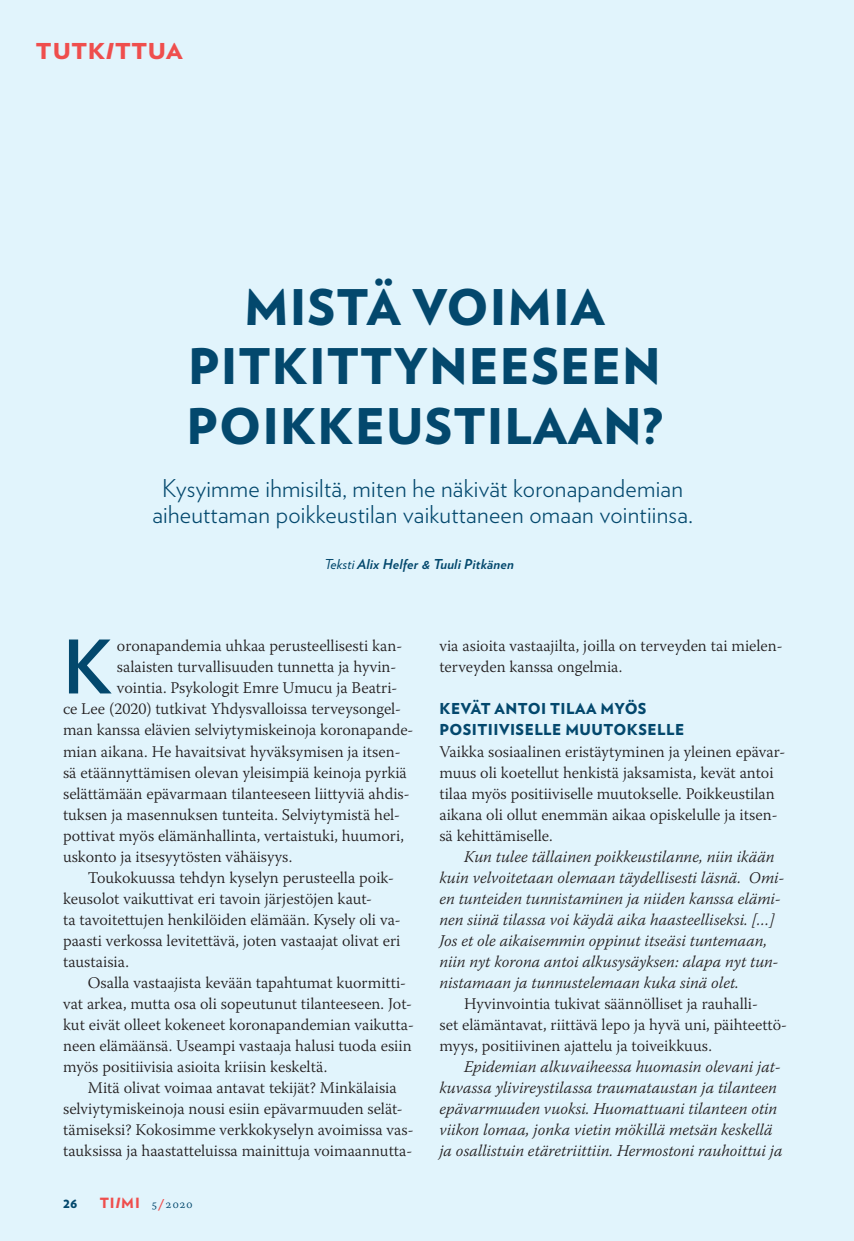
<style>
.page{position:relative;width:854px;height:1241px;background:#fff}
.page>*{position:absolute;margin:0;border:0;box-sizing:border-box;transform-origin:0 0}
.Leipis_sisennetty{font:700 73.5px "Verlag";color:#03486d}
.Kolumni_t_sin__ots{font:900 49px/59.5px "Verlag";letter-spacing:.02em;color:#03486d;text-align:center}
.Ingressi{font:300 24.5px/26.2px "Verlag";letter-spacing:.01em;color:#03486d;text-align:center}
.Kolumni__kirjoittaja{font:900 21.88px "Verlag";letter-spacing:.02em;color:#ef4e4d;scale:1.09 1}
.Leipis_sisennetty-2{font:300 16.28px/21px "Warnock Pro";color:#231f20}
.Leipis_sisennetty-3{font:italic 300 16.28px/21px "Warnock Pro";color:#231f20}
.väliotsikko_leipik{font:900 15.05px/21px "Verlag";letter-spacing:.03em;color:#03486d}
.t1{font:900 14px "Verlag";color:#03486d}
.Asiantuntijakirjoi{font:italic 700 13.65px "Verlag";letter-spacing:.015em;color:#03486d}
.t2{font:300 12.25px "Warnock Pro";color:#03486d}
.s1{font-style:italic}
.s2{font-weight:400}
.s3{font-family:"Verlag";font-weight:900;font-size:14px;color:#ef4e4d}
.s4{font-family:"Verlag";font-weight:900;font-style:italic;font-size:14px;color:#ef4e4d}
.s5{font-family:"Verlag";font-weight:700;font-style:italic;color:#ef4e4d}
</style>
<div class="page">
<div style="left:0;top:0;width:853px;height:1240px;background:#e1f4fc"></div>
<p class="Kolumni__kirjoittaja" style="left:36px;top:33px;width:136px">T UTK<span class="s1">I</span>TTUA</p>
<p class="Kolumni_t_sin__ots" style="left:186px;top:274px;width:477px">MISTÄ VOIMIA<br>PITKITTYNEESEEN<br>POIKKEUSTILAAN?</p>
<p class="Ingressi" style="left:152px;top:473px;width:542px">Kysyimme ihmisiltä, miten he näkivät koronapandemian aiheuttaman poikkeustilan vaikuttaneen omaan vointiinsa.</p>
<p class="Asiantuntijakirjoi" style="left:324px;top:553px;width:191px"><span class="s2">Teksti</span> Alix Helfer &amp; Tuuli Pitkänen</p>
<p class="Leipis_sisennetty" style="left:63px;top:609px;width:51px">K</p>
<p class="Leipis_sisennetty-2" style="left:117px;top:635px;width:287px">oronapandemia uhkaa perusteellisesti kan-</p>
<p class="Leipis_sisennetty-2" style="left:117px;top:656px;width:281px">salaisten turvallisuuden tunnetta ja hyvin-</p>
<p class="Leipis_sisennetty-2" style="left:117px;top:677px;width:282px">vointia. Psykologit Emre Umucu ja Beatri-</p>
<p class="Leipis_sisennetty-2" style="left:63px;top:698px;width:339px">ce Lee (2020) tutkivat Yhdysvalloissa terveysongel-</p>
<p class="Leipis_sisennetty-2" style="left:63px;top:719px;width:352px">man kanssa elävien selviytymiskeinoja koronapande-</p>
<p class="Leipis_sisennetty-2" style="left:63px;top:740px;width:339px">mian aikana. He havaitsivat hyväksymisen ja itsen-</p>
<p class="Leipis_sisennetty-2" style="left:63px;top:761px;width:345px">sä etäännyttämisen olevan yleisimpiä keinoja pyrkiä</p>
<p class="Leipis_sisennetty-2" style="left:63px;top:782px;width:348px">selättämään epävarmaan tilanteeseen liittyviä ahdis-</p>
<p class="Leipis_sisennetty-2" style="left:63px;top:803px;width:338px">tuksen ja masennuksen tunteita. Selviytymistä hel-</p>
<p class="Leipis_sisennetty-2" style="left:63px;top:824px;width:342px">pottivat myös elämänhallinta, vertaistuki, huumori,</p>
<p class="Leipis_sisennetty-2" style="left:63px;top:845px;width:231px">uskonto ja itsesyytösten vähäisyys.</p>
<p class="Leipis_sisennetty-2" style="left:63px;top:866px;width:339px;text-indent:25px">Toukokuussa tehdyn kyselyn perusteella poik&shy;keusolot vaikuttivat eri tavoin järjestöjen kaut-<br>ta tavoitettujen henkilöiden elämään. Kysely oli va&shy;paasti verkossa levitettävä, joten vastaajat olivat eri taustaisia.</p>
<p class="Leipis_sisennetty-2" style="left:63px;top:971px;width:352px;text-indent:25px">Osalla vastaajista kevään tapahtumat kuormitti&shy;vat arkea, mutta osa oli sopeutunut tilanteeseen. Jot&shy;kut eivät olleet kokeneet koronapandemian vaikutta&shy;neen elämäänsä. Useampi vastaaja halusi tuoda esiin myös positiivisia asioita kriisin keskeltä.</p>
<p class="Leipis_sisennetty-2" style="left:63px;top:1076px;width:352px;text-indent:25px">Mitä olivat voimaa antavat tekijät? Minkälaisia selviytymiskeinoja nousi esiin epävarmuuden selät&shy;tämiseksi? Kokosimme verkkokyselyn avoimissa vas&shy;tauksissa ja haastatteluissa mainittuja voimaannutta-</p>
<p class="t1" style="left:63px;top:1190px;width:16px">26</p>
<p class="t2" style="left:100px;top:1195px;width:94px"><span class="s3">TI</span><span class="s4">I</span><span class="s3">MI</span> 5<span class="s5">/</span>2020</p>
<p class="Leipis_sisennetty-2" style="left:439px;top:635px;width:344px">via asioita vastaajilta, joilla on terveyden tai mielen&shy;terveyden kanssa ongelmia.</p>
<p class="väliotsikko_leipik" style="left:439px;top:697px;width:246px">KEVÄT ANTOI TILAA MYÖS<br>POSITIIVISELLE MUUTOKSELLE</p>
<p class="Leipis_sisennetty-2" style="left:439px;top:740px;width:347px">Vaikka sosiaalinen eristäytyminen ja yleinen epävar&shy;muus oli koetellut henkistä jaksamista, kevät antoi tilaa myös positiiviselle muutokselle. Poikkeustilan aikana oli ollut enemmän aikaa opiskelulle ja itsen&shy;sä kehittämiselle.</p>
<p class="Leipis_sisennetty-3" style="left:439px;top:845px;width:346px;text-indent:25px">Kun tulee tällainen poikkeustilanne, niin ikään kuin velvoitetaan olemaan täydellisesti läsnä. Omi&shy;en tunteiden tunnistaminen ja niiden kanssa elämi&shy;nen siinä tilassa voi käydä aika haasteelliseksi. […] Jos et ole aikaisemmin oppinut itseäsi tuntemaan, niin nyt korona antoi alkusysäyksen: alapa nyt tun&shy;nistamaan ja tunnustelemaan kuka sinä olet.</p>
<p class="Leipis_sisennetty-2" style="left:439px;top:992px;width:349px;text-indent:25px">Hyvinvointia tukivat säännölliset ja rauhalli-<br>set elämäntavat, riittävä lepo ja hyvä uni, päihteettö&shy;myys, positiivinen ajattelu ja toiveikkuus.</p>
<p class="Leipis_sisennetty-3" style="left:439px;top:1055px;width:344px;text-indent:25px">Epidemian alkuvaiheessa huomasin olevani jat&shy;kuvassa ylivireystilassa traumataustan ja tilanteen epävarmuuden vuoksi. Huomattuani tilanteen otin viikon lomaa, jonka vietin mökillä metsän keskellä ja osallistuin etäretriittiin. Hermostoni rauhoittui ja</p>
</div>
